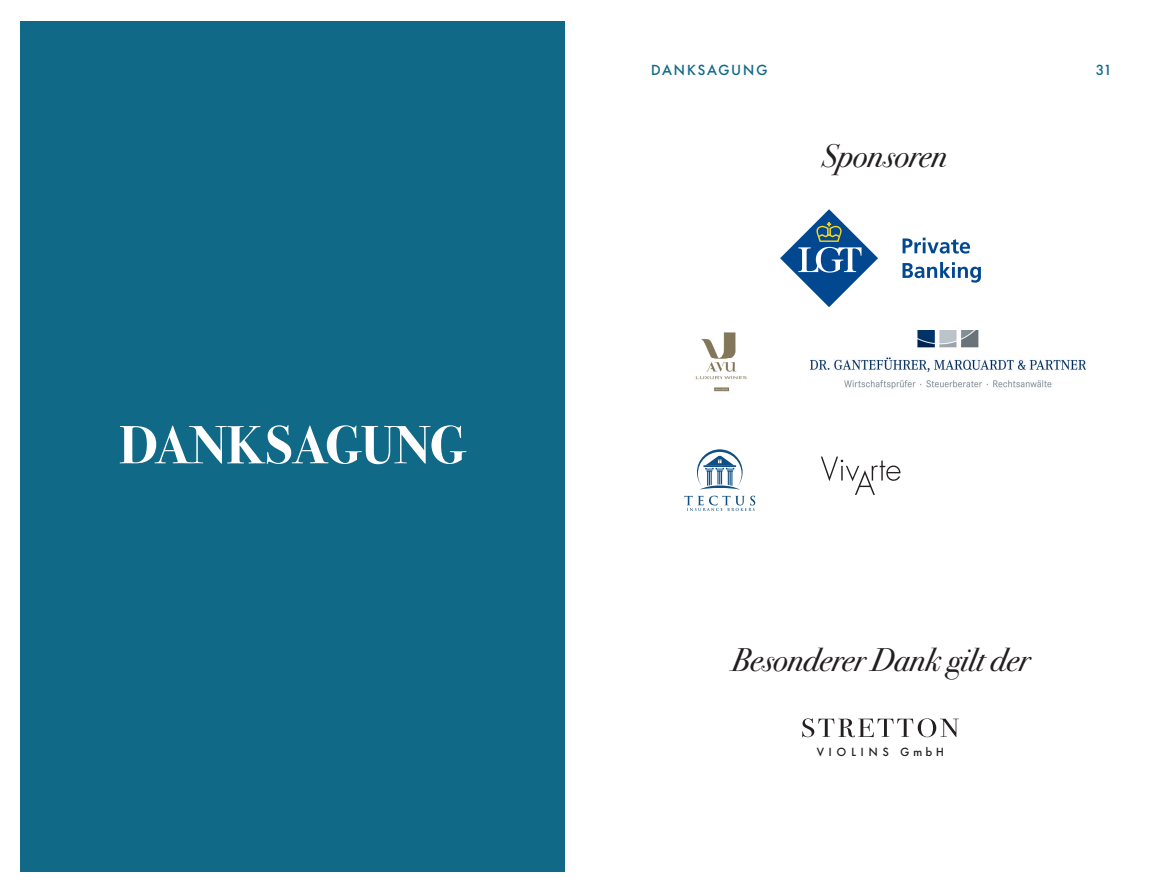
<style>
.page{position:relative;width:1174px;height:893px;background:#fff}
.page>*{position:absolute;margin:0;border:0;box-sizing:border-box;transform-origin:0 0}
.t1{font:700 54px "Bodoni Sev ITC Pro";color:#fff}
.t2{font:italic 33px "Bodoni Sev ITC Pro";color:#231f20}
.t3{font:500 13.5px "Futura Now Text";letter-spacing:.11em;color:#106986}
.t4{font:500 10.95px "Futura Now Text";letter-spacing:.41em;color:#231f20}
</style>
<div class="page">
<div style="left:20px;top:21px;width:544px;height:851px;background:#106986"></div>
<svg style="left:780px;top:209px;width:98px;height:98px"></svg>
<svg style="left:902px;top:238px;width:68px;height:16px"></svg>
<svg style="left:902px;top:262px;width:79px;height:21px"></svg>
<svg style="left:684px;top:496px;width:71px;height:15px"></svg>
<svg style="left:697px;top:449px;width:45px;height:41px"></svg>
<img style="left:810px;top:330px;width:275px;height:59px">
<svg style="left:821px;top:457px;width:79px;height:38px"></svg>
<svg style="left:802px;top:718px;width:157px;height:19px"></svg>
<img style="left:695px;top:332px;width:52px;height:60px">
<h1 class="t1" style="left:119px;top:413px;width:348px">DANKSAGUNG</h1>
<p class="t3" style="left:651px;top:59px;width:118px">DANKSAGUNG</p>
<p class="t3" style="left:1096px;top:59px;width:16px">31</p>
<p class="t2" style="left:822px;top:132px;width:126px">Sponsoren</p>
<p class="t2" style="left:731px;top:636px;width:300px">Besonderer Dank gilt der</p>
<p class="t4" style="left:816px;top:743px;width:129px">VIOLINS GmbH</p>
</div>
